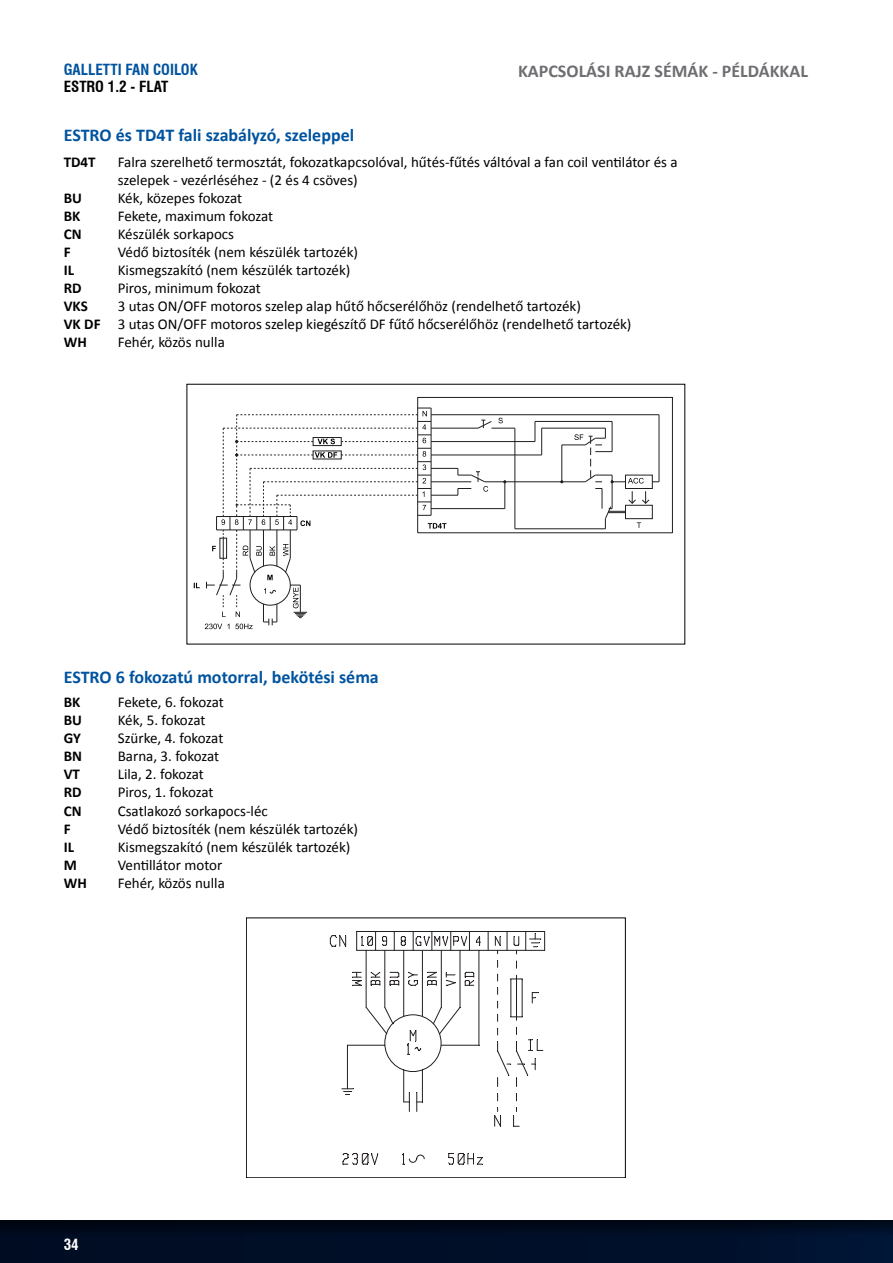
<style>
.page{position:relative;width:893px;height:1263px;background:#fff}
.page>*{position:absolute;margin:0;border:0;box-sizing:border-box;transform-origin:0 0}
.t1{font:700 18px "Calibri";color:#00539f}
.t2{font:700 18px "Calibri";color:#6d6e71}
.t3{font:15px/18px "Calibri";color:#000}
.t4{font:700 15px "Calibri";color:#000}
.t5{font:700 condensed 15px "Swiss 721 BT";color:#00539f}
.t6{font:700 condensed 15px "Swiss 721 BT";color:#000}
.t7{font:700 condensed 15px "Swiss 721 BT";color:#fff}
.s1{font-weight:700}
</style>
<div class="page">
<div style="left:0;top:1220px;width:893px;height:43px;background:#000f28"></div>
<div style="left:0;top:1220px;width:893px;height:17px;background:linear-gradient(to right,#000817,#000d23)"></div>
<hr style="left:515px;top:428px;width:1px;height:101px;background:#221e1f">
<svg style="left:535px;top:422px;width:7px;height:15px"></svg>
<hr style="left:612px;top:421px;width:1px;height:31px;background:#221e1f">
<hr style="left:659px;top:415px;width:1px;height:67px;background:#221e1f">
<hr style="left:542px;top:428px;width:63px;height:1px;background:#221e1f">
<hr style="left:535px;top:421px;width:77px;height:1px;background:#221e1f">
<hr style="left:431px;top:414px;width:228px;height:1px;background:#221e1f">
<svg style="left:515px;top:437px;width:82px;height:97px"></svg>
<svg style="left:560px;top:428px;width:99px;height:101px"></svg>
<hr style="left:417px;top:397px;width:1px;height:136px;background:#221e1f">
<hr style="left:418px;top:532px;width:254px;height:1px;background:#221e1f">
<hr style="left:672px;top:397px;width:1px;height:136px;background:#221e1f">
<hr style="left:418px;top:397px;width:254px;height:1px;background:#221e1f">
<svg style="left:194px;top:407px;width:321px;height:222px"></svg>
<svg style="left:329px;top:931px;width:217px;height:234px"></svg>
<div style="left:246px;top:918px;width:380px;height:260px;border:1px solid #000"></div>
<p class="t5" style="left:64px;top:61px;width:9px">GALLETTI</p>
<p class="t5" style="left:125px;top:61px;width:9px">FAN</p>
<p class="t5" style="left:153px;top:61px;width:9px">COILOK</p>
<p class="t6" style="left:64px;top:77px;width:9px">ESTRO</p>
<p class="t6" style="left:108px;top:77px;width:40px">1.2 - FLAT</p>
<p class="t2" style="left:518px;top:60px;width:291px">KAPCSOLÁSI RAJZ SÉMÁK - PÉLDÁKKAL</p>
<p class="t1" style="left:64px;top:124px;width:292px">ESTRO és TD4T fali szabályzó, szeleppel</p>
<p class="t4" style="left:64px;top:153px;width:33px">TD4T</p>
<p class="t3" style="left:118px;top:152px;width:561px">Falra szerelhető termosztát, fokozatkapcsolóval, hűtés-fűtés váltóval a fan coil ventilátor és a szelepek - vezérléséhez - (2 és 4 csöves)</p>
<p class="t4" style="left:64px;top:189px;width:20px">BU</p>
<p class="t3" style="left:118px;top:188px;width:126px">Kék, közepes fokozat</p>
<p class="t4" style="left:64px;top:207px;width:18px">BK</p>
<p class="t3" style="left:118px;top:206px;width:157px">Fekete, maximum fokozat</p>
<p class="t4" style="left:64px;top:225px;width:19px">CN</p>
<p class="t3" style="left:118px;top:224px;width:118px">Készülék sorkapocs</p>
<p class="t4" style="left:64px;top:243px;width:8px">F</p>
<p class="t3" style="left:118px;top:242px;width:242px">Védő biztosíték (nem készülék tartozék)</p>
<p class="t4" style="left:64px;top:261px;width:12px">IL</p>
<p class="t3" style="left:118px;top:260px;width:234px">Kismegszakító (nem készülék tartozék)</p>
<p class="t4" style="left:64px;top:279px;width:19px">RD</p>
<p class="t3" style="left:118px;top:278px;width:145px">Piros, minimum fokozat</p>
<p class="t4" style="left:64px;top:297px;width:26px">VKS</p>
<p class="t3" style="left:64px;top:296px;width:569px;text-indent:54px">3 utas ON/OFF motoros szelep alap hűtő hőcserélőhöz (rendelhető tartozék)<br><span class="s1">VK DF</span> 3 utas ON/OFF motoros szelep kiegészítő DF fűtő hőcserélőhöz (rendelhető tartozék)<br><span class="s1">WH</span></p>
<p class="t3" style="left:118px;top:332px;width:109px">Fehér, közös nulla</p>
<p class="t1" style="left:64px;top:666px;width:317px">ESTRO 6 fokozatú motorral, bekötési séma</p>
<p class="t4" style="left:64px;top:693px;width:18px">BK</p>
<p class="t3" style="left:118px;top:693px;width:108px">Fekete, 6. fokozat</p>
<p class="t4" style="left:64px;top:711px;width:20px">BU</p>
<p class="t3" style="left:118px;top:711px;width:89px">Kék, 5. fokozat</p>
<p class="t4" style="left:64px;top:729px;width:19px">GY</p>
<p class="t3" style="left:118px;top:729px;width:107px">Szürke, 4. fokozat</p>
<p class="t4" style="left:64px;top:747px;width:20px">BN</p>
<p class="t3" style="left:118px;top:747px;width:103px">Barna, 3. fokozat</p>
<p class="t4" style="left:64px;top:765px;width:18px">VT</p>
<p class="t3" style="left:118px;top:765px;width:88px">Lila, 2. fokozat</p>
<p class="t4" style="left:64px;top:783px;width:19px">RD</p>
<p class="t3" style="left:118px;top:783px;width:97px">Piros, 1. fokozat</p>
<p class="t4" style="left:64px;top:801px;width:19px">CN</p>
<p class="t3" style="left:118px;top:801px;width:152px">Csatlakozó sorkapocs-léc</p>
<p class="t4" style="left:64px;top:819px;width:8px">F</p>
<p class="t3" style="left:118px;top:819px;width:242px">Védő biztosíték (nem készülék tartozék)</p>
<p class="t4" style="left:64px;top:837px;width:12px">IL</p>
<p class="t3" style="left:118px;top:837px;width:234px">Kismegszakító (nem készülék tartozék)</p>
<p class="t4" style="left:64px;top:855px;width:15px">M</p>
<p class="t3" style="left:118px;top:855px;width:106px">Ventillátor motor</p>
<p class="t4" style="left:64px;top:873px;width:25px">WH</p>
<p class="t3" style="left:118px;top:873px;width:109px">Fehér, közös nulla</p>
<p class="t7" style="left:64px;top:1236px;width:16px">34</p>
</div>
